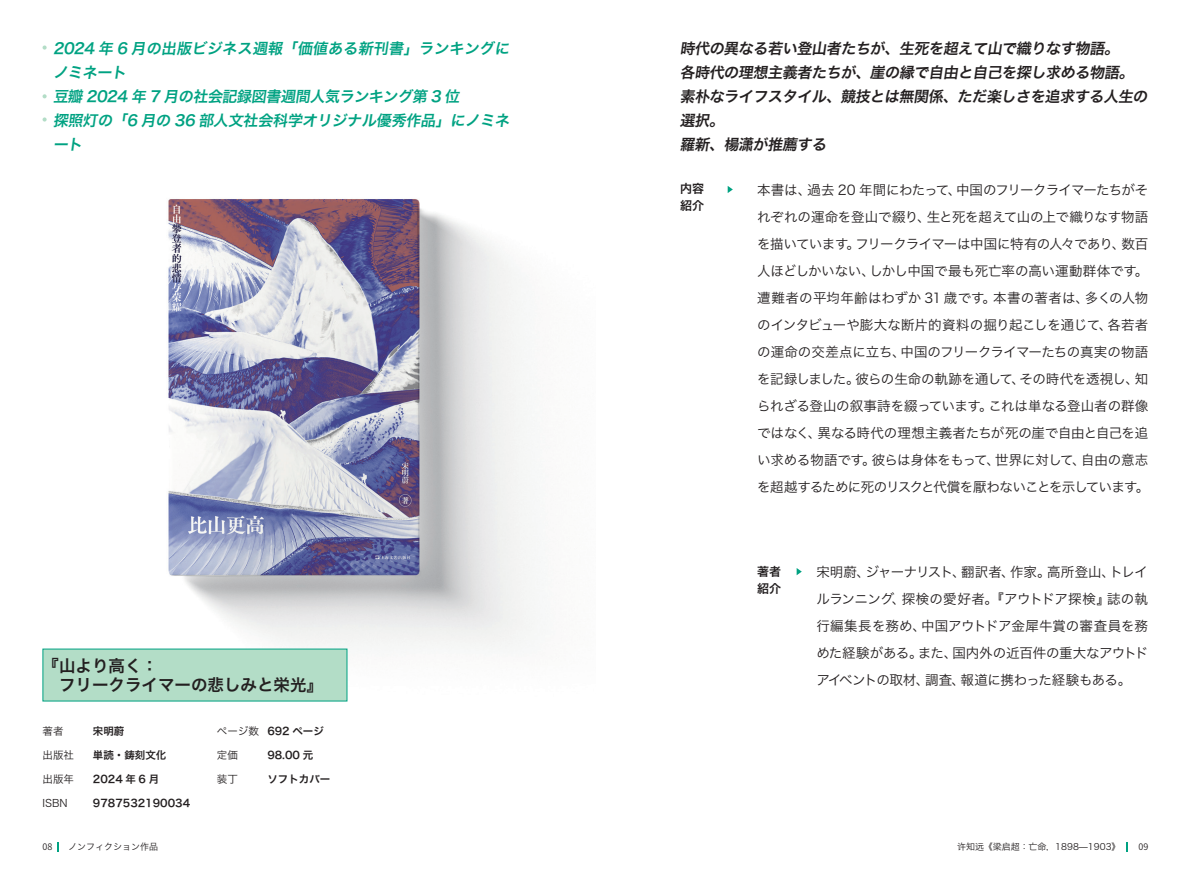
<style>
.page{position:relative;width:1191px;height:893px;background:#fff}
.page>*{position:absolute;margin:0;border:0;box-sizing:border-box;transform-origin:0 0}
.t1{font:16.5px/19.5px "Hira Kaku Pro N W6";color:#231f20}
.t2{font:15px/24px "Hira Kaku Pro N W6";color:#231f20}
.t3{font:15px/24px "Hira Kaku Pro N W6";color:#00a282}
.t4{font:13.5px/27px "Hira Kaku Pro N W3";letter-spacing:-.04em;color:#231f20;text-align:justify}
.t5{font:12px/16.5px "Hira Kaku Pro N W6";color:#231f20}
.t6{font:10.5px "Hira Kaku Pro N W6";color:#231f20}
.t7{font:10.5px "Hira Kaku Pro N W3";color:#231f20}
.t8{font:9px "Hira Kaku Pro N W3";color:#231f20}
.t9{font:9px "Source Han Sans CN";color:#231f20}
.s1{font-family:"Source Han Sans CN";font-weight:700}
.s2{font-family:"Source Han Sans CN"}
</style>
<div class="page">
<img style="left:42px;top:95px;width:492px;height:607px">
<svg style="left:43px;top:45px;width:4px;height:5px"></svg>
<svg style="left:43px;top:94px;width:4px;height:4px"></svg>
<svg style="left:43px;top:117px;width:4px;height:5px"></svg>
<svg style="left:727px;top:186px;width:6px;height:7px"></svg>
<svg style="left:796px;top:568px;width:6px;height:7px"></svg>
<div style="left:43px;top:649px;width:304px;height:52px;background:#b3ddc7"></div>
<p class="t3" style="left:53px;top:36px;width:462px">2024 年 6 月の出版ビジネス週報「価値ある新刊書」ランキングにノミネート<br>豆瓣 2024 年 7 月の社会記録図書週間人気ランキング第 3 位<br>探照灯の「6 月の 36 部人文社会科学オリジナル優秀作品」にノミネート</p>
<p class="t1" style="left:59px;top:655px;width:266px;text-indent:-16px">『山より高く：<br>フリークライマーの悲しみと栄光』</p>
<p class="t7" style="left:43px;top:722px;width:22px">著者</p>
<p class="t7" style="left:43px;top:746px;width:33px">出版社</p>
<p class="t7" style="left:43px;top:770px;width:33px">出版年</p>
<p class="t7" style="left:43px;top:794px;width:27px">ISBN</p>
<p class="t6" style="left:93px;top:721px;width:33px">宋明蔚</p>
<p class="t6" style="left:93px;top:745px;width:75px">単読・鋳刻文化</p>
<p class="t6" style="left:93px;top:769px;width:68px">2024 年 6 月</p>
<p class="t6" style="left:93px;top:793px;width:99px">9787532190034</p>
<p class="t7" style="left:217px;top:722px;width:43px">ページ数</p>
<p class="t7" style="left:217px;top:746px;width:22px">定価</p>
<p class="t7" style="left:217px;top:770px;width:22px">装丁</p>
<p class="t6" style="left:267px;top:721px;width:58px">692 ページ</p>
<p class="t6" style="left:267px;top:745px;width:47px">98.00 元</p>
<p class="t6" style="left:267px;top:769px;width:64px">ソフトカバー</p>
<p class="t2" style="left:680px;top:36px;width:473px">時代の異なる若い登山者たちが、生死を超えて山で織りなす物語。<br>各時代の理想主義者たちが、崖の縁で自由と自己を探し求める物語。素朴なライフスタイル、競技とは無関係、ただ楽しさを追求する人生の選択。<br>羅新、楊<span class="s1">潇</span>が推薦する</p>
<p class="t5" style="left:680px;top:180px;width:25px">内容紹介</p>
<p class="t4" style="left:757px;top:175px;width:393px">本書は、過去 20 年間にわたって、中国のフリークライマーたちがそれぞれの運命を登山で綴り、生と死を超えて山の上で織りなす物語を描いています。フリークライマーは中国に特有の人々であり、数百人ほどしかいない、しかし中国で最も死亡率の高い運動群体です。遭難者の平均年齢はわずか 31 歳です。本書の著者は、多くの人物のインタビューや膨大な断片的資料の掘り起こしを通じて、各若者の運命の交差点に立ち、中国のフリークライマーたちの真実の物語を記録しました。彼らの生命の軌跡を通して、その時代を透視し、知られざる登山の叙事詩を綴っています。これは単なる登山者の群像ではなく、異なる時代の理想主義者たちが死の崖で自由と自己を追い求める物語です。彼らは身体をもって、世界に対して、自由の意志を超越するために死のリスクと代償を厭わないことを示しています。</p>
<p class="t5" style="left:757px;top:563px;width:25px">著者紹介</p>
<p class="t4" style="left:816px;top:558px;width:333px">宋明蔚、ジャーナリスト、翻訳者、作家。高所登山、トレイルランニング、探検の愛好者。『アウトドア探検』誌の執行編集長を務め、中国アウトドア金犀牛賞の審査員を務めた経験がある。また、国内外の近百件の重大なアウトドアイベントの取材、調査、報道に携わった経験もある。</p>
<p class="t9" style="left:43px;top:841px;width:11px">08</p>
<p class="t8" style="left:68px;top:838px;width:91px">ノンフィクション作品</p>
<p class="t8" style="left:957px;top:838px;width:165px"><span class="s2">许</span>知<span class="s2">远</span>《梁<span class="s2">启</span>超：亡命，1898—1903》</p>
<p class="t9" style="left:1138px;top:841px;width:11px">09</p>
</div>
